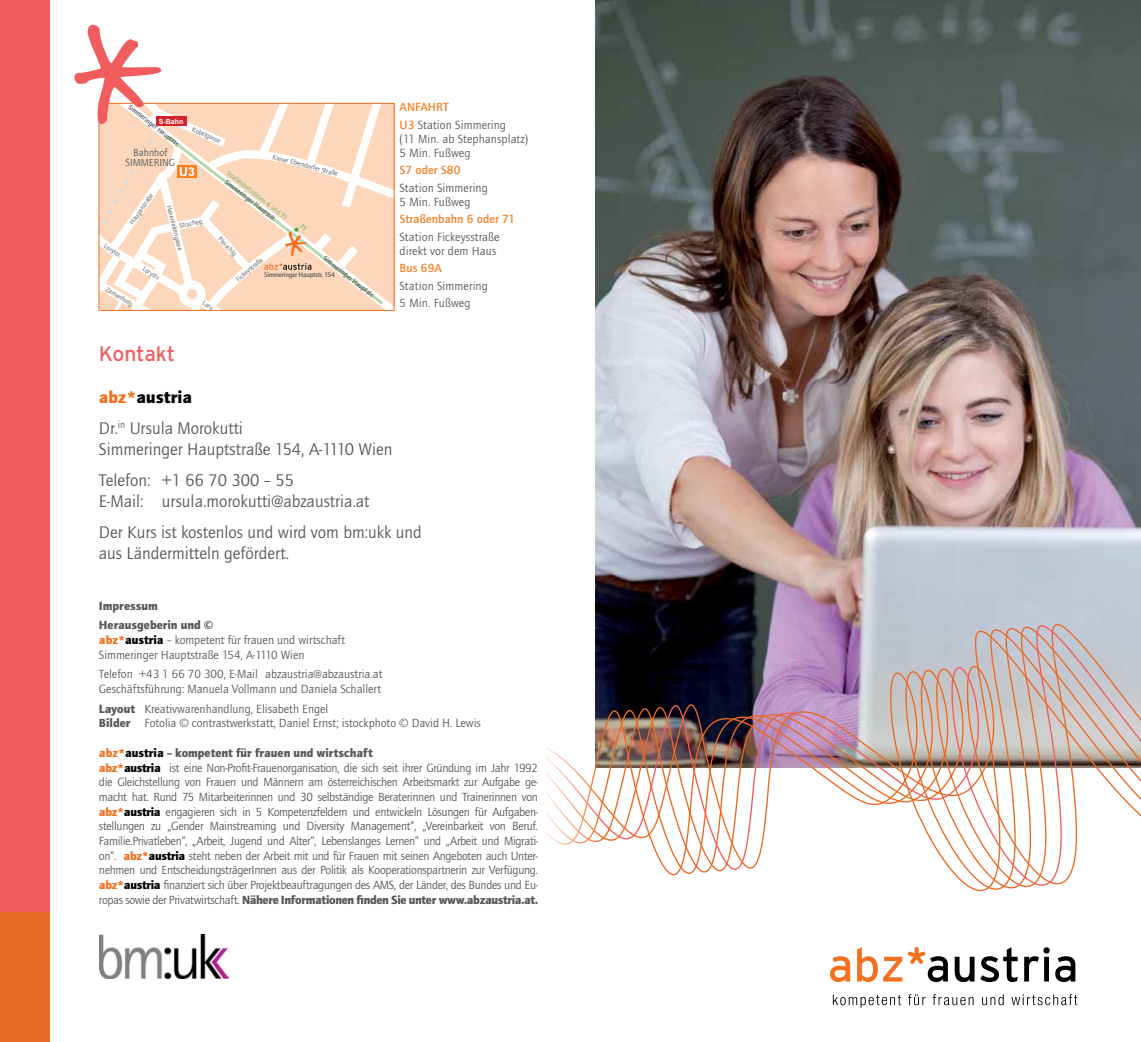
<style>
.page{position:relative;width:1141px;height:1042px;background:#fff}
.page>*{position:absolute;margin:0;border:0;box-sizing:border-box;transform-origin:0 0}
.t1{font:21px "Interstate";letter-spacing:-.01em;color:#f15d5e}
.t2{font:17.5px/21px "ITC Quay Sans";color:#58595b}
.t3{font:900 17.5px "Quay Itc T";letter-spacing:.005em;color:#000}
.t4{font:12.25px/14.7px "ITC Quay Sans";color:#58595b}
.t5{font:900 12.25px "Quay Itc T";letter-spacing:-.025em;color:#58595b}
.t6{font:900 12.25px/19.6px "Quay Itc T";letter-spacing:-.005em;color:#58595b}
.t7{font:700 12.25px "Quay Itc T";letter-spacing:.01em;color:#f58025}
.t8{font:700 12.25px "Arial";color:#fff}
.t9{font:10.5px/10.5px "ITC Quay Sans";color:#58595b;text-align:center}
.t10{font:7px "ITC Quay Sans";color:#58595b}
.t11{font:700 7px "Quay Itc T";letter-spacing:-.03em;color:#58595b}
.t12{font:7px "ITC Quay Sans";color:#70b965}
.t13{font:700 7px "Arial";color:#fff}
.s1{font-family:"Quay Itc T";font-weight:700}
.s2{font-family:"Quay Itc T";font-weight:700;color:#f58025}
.s3{color:#f36f21}
.s4{font-family:"Quay Itc T";font-weight:900;color:#f36f21}
.s5{font-family:"Quay Itc T";font-weight:900;color:#000}
.s6{font-family:"Quay Itc T";font-weight:900}
.s7{color:#000}
.s8{font-family:"ITC Quay Sans";font-weight:400}
</style>
<div class="page">
<img style="left:596px;top:0;width:545px;height:552px">
<svg style="left:833px;top:994px;width:68px;height:13px"></svg>
<svg style="left:908px;top:994px;width:18px;height:11px"></svg>
<svg style="left:933px;top:994px;width:41px;height:11px"></svg>
<svg style="left:982px;top:994px;width:22px;height:11px"></svg>
<svg style="left:1011px;top:994px;width:66px;height:11px"></svg>
<svg style="left:830px;top:974px;width:20px;height:8px"></svg>
<svg style="left:857px;top:974px;width:45px;height:8px"></svg>
<svg style="left:927px;top:974px;width:21px;height:8px"></svg>
<svg style="left:955px;top:974px;width:63px;height:8px"></svg>
<svg style="left:1024px;top:974px;width:51px;height:8px"></svg>
<div style="left:0;top:0;width:50px;height:913px;background:#f15d5e"></div>
<div style="left:0;top:913px;width:50px;height:129px;background:#e96a24"></div>
<img style="left:546px;top:556px;width:595px;height:418px">
<img style="left:99px;top:935px;width:129px;height:44px">
<svg style="left:74px;top:25px;width:320px;height:285px"></svg>
<p class="t11" style="left:132px;top:103px;width:65px;rotate:38deg">Simmeringer Hauptstr.</p>
<p class="t13" style="left:159px;top:117px;width:26px">S-Bahn</p>
<p class="t10" style="left:194px;top:126px;width:32px;rotate:23deg">Kobelgasse</p>
<p class="t9" style="left:126px;top:147px;width:51px">Bahnhof<br>SIMMERING</p>
<p class="t10" style="left:274px;top:153px;width:69px;rotate:15deg">Kaiser Ebersdorfer Straße</p>
<p class="t8" style="left:179px;top:164px;width:17px">U3</p>
<p class="t12" style="left:230px;top:169px;width:77px;rotate:38deg">Straßenbahnlinien <span class="s1">6</span> und <span class="s1">71</span></p>
<p class="t11" style="left:228px;top:177px;width:65px;rotate:38deg">Simmeringer Hauptstr.</p>
<p class="t10" style="left:128px;top:222px;width:38px;rotate:-55deg">Haugerstraße</p>
<p class="t10" style="left:173px;top:204px;width:48px;rotate:76deg">Hasenleitengasse</p>
<p class="t10" style="left:179px;top:222px;width:26px;rotate:-11deg">Stracheg.</p>
<p class="t10" style="left:222px;top:235px;width:26px;rotate:47deg">Pleischlg.</p>
<p class="t10" style="left:107px;top:242px;width:21px;rotate:31deg">Lorystr.</p>
<p class="t11" style="left:327px;top:254px;width:65px;rotate:38deg">Simmeringer Hauptstr.</p>
<p class="t10" style="left:235px;top:277px;width:34px;rotate:-40deg">Fickeystraße</p>
<p class="t10" style="left:145px;top:265px;width:21px;rotate:31deg">Lorystr.</p>
<p class="t11" style="left:264px;top:271px;width:72px">Simmeringer Hauptstr. 154</p>
<p class="t10" style="left:108px;top:285px;width:33px;rotate:31deg">Zamenhofg.</p>
<p class="t10" style="left:205px;top:299px;width:13px;rotate:31deg">Lory</p>
<p class="t7" style="left:400px;top:100px;width:51px">ANFAHRT</p>
<p class="t4" style="left:400px;top:118px;width:130px;line-height:14px"><span class="s2">U3</span> Station Simmering<br>(11 Min. ab Stephansplatz)<br>5 Min. Fußweg</p>
<p class="t7" style="left:400px;top:163px;width:62px">S7 oder S80</p>
<p class="t4" style="left:400px;top:181px;width:90px;line-height:14px">Station Simmering<br>5 Min. Fußweg</p>
<p class="t7" style="left:400px;top:212px;width:117px">Straßenbahn 6 oder 71</p>
<p class="t4" style="left:400px;top:230px;width:102px;line-height:14px">Station Fickeysstraße direkt vor dem Haus</p>
<p class="t7" style="left:400px;top:261px;width:44px">Bus 69A</p>
<p class="t4" style="left:400px;top:277px;width:90px;line-height:17.5px">Station Simmering<br>5 Min. Fußweg</p>
<h1 class="t1" style="left:99px;top:342px;width:78px">Kontakt</h1>
<h2 class="t3" style="left:99px;top:387px;width:95px"><span class="s3">abz*</span>austria</h2>
<h2 class="t2" style="left:99px;top:418px;width:295px">Dr.<sup>in</sup> Ursula Morokutti<br>Simmeringer Hauptstraße 154, A-1110 Wien</h2>
<h2 class="t2" style="left:99px;top:470px;width:272px">Telefon: +1 66 70 300 – 55<br>E-Mail: ursula.morokutti@abzaustria.at</h2>
<h2 class="t2" style="left:99px;top:522px;width:325px">Der Kurs ist kostenlos und wird vom bm:ukk und aus Ländermitteln gefördert.</h2>
<p class="t6" style="left:99px;top:596px;width:116px">Impressum<br>Herausgeberin und ©</p>
<p class="t4" style="left:99px;top:632px;width:248px"><span class="s4">abz*</span><span class="s5">austria</span> – kompetent für frauen und wirtschaft<br>Simmeringer Hauptstraße 154, A-1110 Wien</p>
<p class="t4" style="left:99px;top:667px;width:285px">Telefon +43 1 66 70 300, E-Mail abzaustria@abzaustria.at<br>Geschäftsführung: Manuela Vollmann und Daniela Schallert</p>
<p class="t4" style="left:99px;top:701px;width:383px"><span class="s6">Layout</span> Kreativwarenhandlung, Elisabeth Engel<br><span class="s6">Bilder</span> Fotolia © contrastwerkstatt, Daniel Ernst; istockphoto © David H. Lewis</p>
<p class="t6" style="left:99px;top:743px;width:275px"><span class="s3">abz*</span><span class="s7">austria</span> – kompetent für frauen und wirtschaft</p>
<p class="t4" style="left:99px;top:760px;width:441px;text-align:justify"><span class="s4">abz*</span><span class="s5">austria</span> ist eine Non-Profit-Frauenorganisation, die sich seit ihrer Gründung im Jahr 1992 die Gleichstellung von Frauen und Männern am österreichischen Arbeitsmarkt zur Aufgabe ge&shy;macht hat. Rund 75 Mitarbeiterinnen und 30 selbständige Beraterinnen und Trainerinnen von <span class="s4">abz*</span><span class="s5">austria</span> engagieren sich in 5 Kompetenzfeldern und entwickeln Lösungen für Aufgaben&shy;stellungen zu „Gender Mainstreaming und Diversity Management“, „Vereinbarkeit von Beruf.<br>Familie.Privatleben“, „Arbeit, Jugend und Alter“, Lebenslanges Lernen“ und „Arbeit und Migrati&shy;on“. <span class="s4">abz*</span><span class="s5">austria</span> steht neben der Arbeit mit und für Frauen mit seinen Angeboten auch Unter&shy;nehmen und EntscheidungsträgerInnen aus der Politik als Kooperationspartnerin zur Verfügung. <span class="s4">abz*</span><span class="s5">austria</span> finanziert sich über Projektbeauftragungen des AMS, der Länder, des Bundes und Eu-</p>
<p class="t5" style="left:99px;top:892px;width:441px"><span class="s8">ropas sowie der Privatwirtschaft.</span> Nähere Informationen finden Sie unter www.abzaustria.at.</p>
</div>
